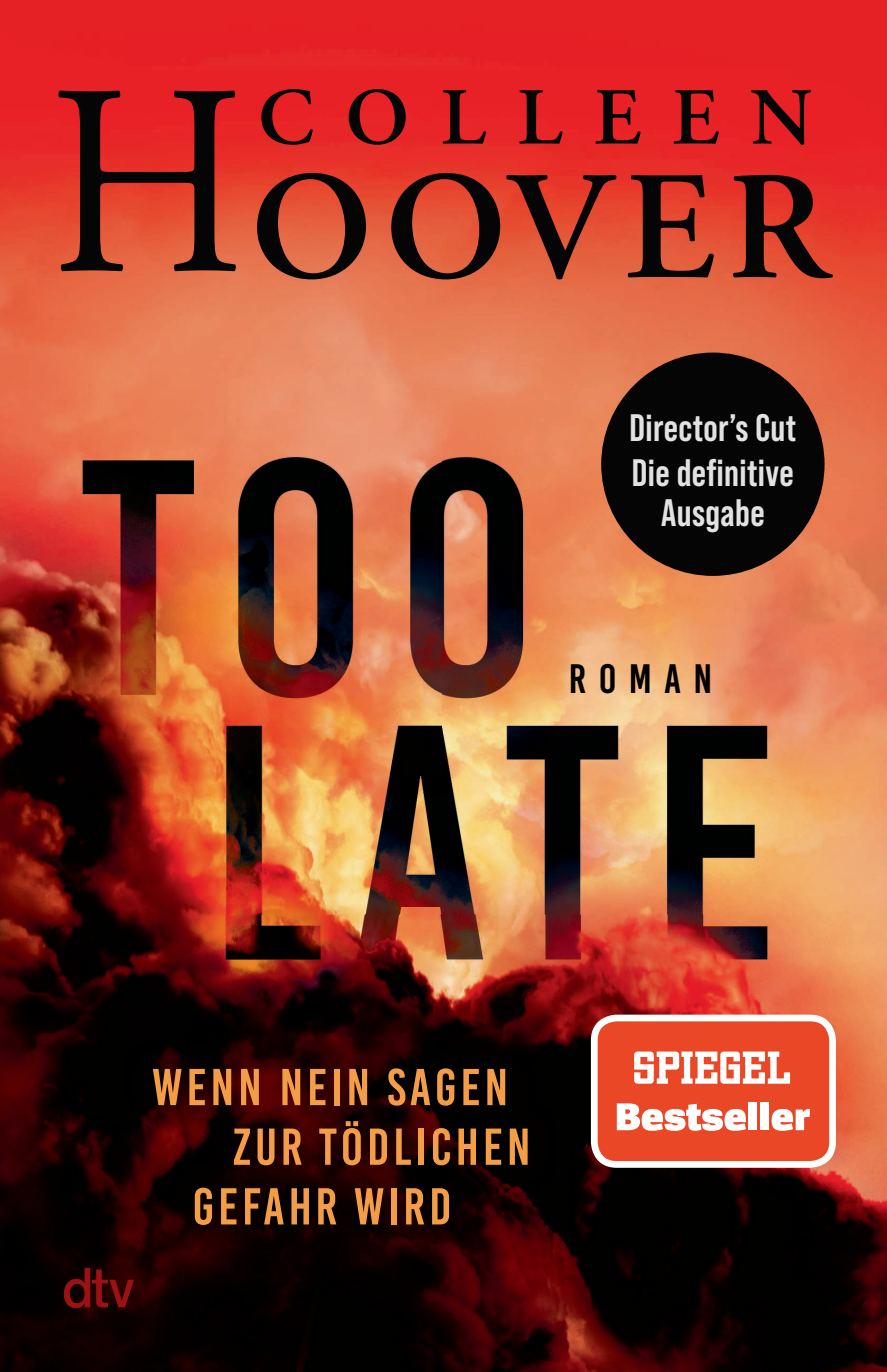
<style>
.page{position:relative;width:887px;height:1372px;background:#fff}
.page>*{position:absolute;margin:0;border:0;box-sizing:border-box;transform-origin:0 0}
.t1{font:51.75px "Bebas Kai";letter-spacing:.075em;color:#f39e46}
.t2{font:40.95px "Bebas Kai";letter-spacing:.3em;color:#000}
.t3{font:700 38.25px/45px "Bebas Neue Pro";letter-spacing:.01em;color:#e2e2e2}
</style>
<div class="page">
<img style="left:0;top:0;width:866px;height:1066px">
<img style="left:0;top:1066px;width:147px;height:305px">
<img style="left:444px;top:1066px;width:443px;height:305px">
<img style="left:147px;top:1259px;width:297px;height:112px">
<svg style="left:261px;top:89px;width:550px;height:2px"></svg>
<svg style="left:58px;top:91px;width:775px;height:188px;background:#b13025"></svg>
<img style="left:866px;top:0;width:21px;height:1080px">
<img style="left:118px;top:1033px;width:445px;height:226px">
<svg style="left:64px;top:1267px;width:70px;height:40px;background:#4c0607"></svg>
<div style="left:601px;top:352px;width:223px;height:224px;background:#050505;border-radius:50%"></div>
<div style="left:594px;top:1017px;width:238px;height:147px;background:#e94725;border-radius:22px"></div>
<div style="left:591px;top:1014px;width:245px;height:153px;border:7px solid #fff;border-radius:22px"></div>
<svg style="left:634px;top:1051px;width:156px;height:32px"></svg>
<svg style="left:616px;top:1103px;width:130px;height:27px"></svg>
<div style="left:748px;top:1102px;width:9px;height:28px;background:#fff"></div>
<div style="left:760px;top:1102px;width:9px;height:28px;background:#fff"></div>
<svg style="left:771px;top:1108px;width:39px;height:22px"></svg>
<p class="t3" style="left:629px;top:404px;width:168px">Director’s Cut<br>Die definitive</p>
<p class="t3" style="left:661px;top:490px;width:105px">Ausgabe</p>
<p class="t2" style="left:569px;top:657px;width:145px">ROMAN</p>
<p class="t1" style="left:152px;top:1059px;width:358px">WENN NEIN SAGEN</p>
<p class="t1" style="left:233px;top:1118px;width:299px">ZUR TÖDLICHEN</p>
<p class="t1" style="left:192px;top:1178px;width:260px">GEFAHR WIRD</p>
</div>
